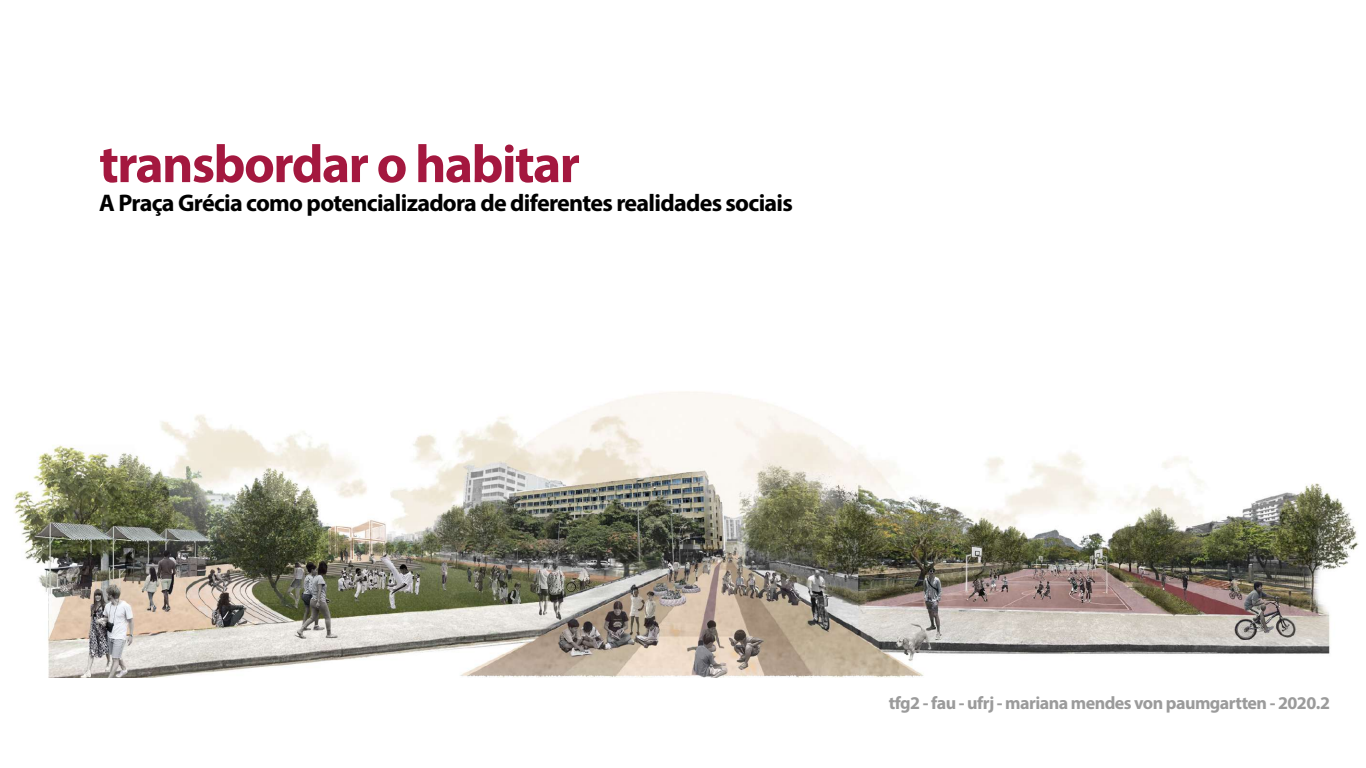
<style>
.page{position:relative;width:1366px;height:768px;background:#fff}
.page>*{position:absolute;margin:0;border:0;box-sizing:border-box;transform-origin:0 0}
.t1{font:700 53.5px "Myriad Pro";letter-spacing:-.03em;color:#a4183f}
.t2{font:700 24.1px "Myriad Pro";letter-spacing:-.03em;color:#000}
.t3{font:700 18px "Myriad Pro";letter-spacing:-.03em;color:#9b9b9b}
</style>
<div class="page">
<img style="left:13px;top:391px;width:1346px;height:287px">
<h1 class="t1" style="left:99px;top:129px;width:482px">transbordar o habitar</h1>
<p class="t2" style="left:99px;top:188px;width:695px">A Praça Grécia como potencializadora de diferentes realidades sociais</p>
<p class="t3" style="left:889px;top:691px;width:443px">tfg2 - fau - ufrj - mariana mendes von paumgartten - 2020.2</p>
</div>
